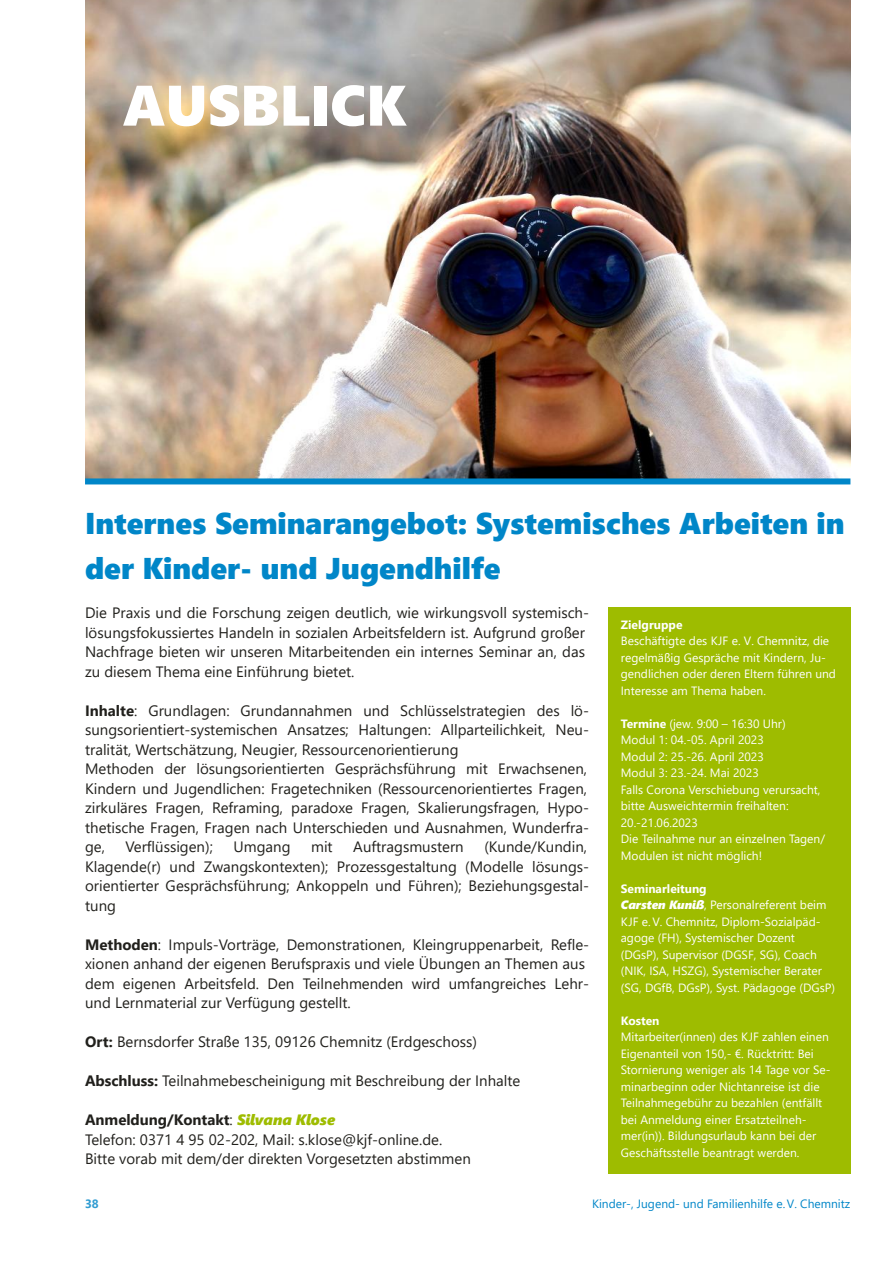
<style>
.page{position:relative;width:893px;height:1263px;background:#fff}
.page>*{position:absolute;margin:0;border:0;box-sizing:border-box;transform-origin:0 0}
.t1{font:57px "Segoe UI Black";color:#fff}
.t2{font:30px/45px "Segoe UI Black";color:#0086c8}
.t3{font:15px/19.5px "Segoe UI";color:#21201c}
.t4{font:12px/16.5px "Segoe UI";color:#fff}
.t5{font:12px "Segoe UI";color:#0086c8}
.t6{font:700 12px "Segoe UI";color:#fff}
.t7{font:700 12px "Segoe UI";color:#0086c8}
.s1{font-weight:700}
.s2{font-family:"Segoe UI Black";font-style:italic;color:#9ebc00}
.s3{font-family:"Segoe UI Black";font-style:italic}
</style>
<div class="page">
<img style="left:85px;top:0;width:765px;height:478px">
<div style="left:85px;top:478px;width:765px;height:6px;background:#0086c8"></div>
<div style="left:608px;top:607px;width:242px;height:566px;background:#9ebc00"></div>
<h1 class="t1" style="left:123px;top:65px;width:284px">AUSBLICK</h1>
<h2 class="t2" style="left:85px;top:499px;width:761px">Internes Seminarangebot: Systemisches Arbeiten in der Kinder- und Jugendhilfe</h2>
<p class="t3" style="left:85px;top:602px;width:506px">Die Praxis und die Forschung zeigen deutlich, wie wirkungsvoll systemisch‐ lösungsfokussiertes Handeln in sozialen Arbeitsfeldern ist. Aufgrund großer Nachfrage bieten wir unseren Mitarbeitenden ein internes Seminar an, das zu diesem Thema eine Einführung bietet.</p>
<p class="t3" style="left:85px;top:700px;width:506px"><span class="s1">Inhalte</span>: Grundlagen: Grundannahmen und Schlüsselstrategien des lö‐ sungsorientiert‐systemischen Ansatzes; Haltungen: Allparteilichkeit, Neu‐ tralität, Wertschätzung, Neugier, Ressourcenorientierung<br>Methoden der lösungsorientierten Gesprächsführung mit Erwachsenen, Kindern und Jugendlichen: Fragetechniken ﴾Ressourcenorientiertes Fragen, zirkuläres Fragen, Reframing, paradoxe Fragen, Skalierungsfragen, Hypo‐ thetische Fragen, Fragen nach Unterschieden und Ausnahmen, Wunderfra‐ ge,</p>
<p class="t3" style="left:125px;top:836px;width:89px">Verflüssigen﴿;</p>
<p class="t3" style="left:233px;top:836px;width:59px">Umgang</p>
<p class="t3" style="left:311px;top:836px;width:23px">mit</p>
<p class="t3" style="left:353px;top:836px;width:112px">Auftragsmustern</p>
<p class="t3" style="left:85px;top:836px;width:506px;text-indent:399px">﴾Kunde/Kundin, Klagende﴾r﴿ und Zwangskontexten﴿; Prozessgestaltung ﴾Modelle lösungs‐ orientierter Gesprächsführung; Ankoppeln und Führen﴿; Beziehungsgestal‐ tung</p>
<p class="t3" style="left:85px;top:934px;width:506px"><span class="s1">Methoden</span>: Impuls‐Vorträge, Demonstrationen, Kleingruppenarbeit, Refle‐ xionen anhand der eigenen Berufspraxis und viele Übungen an Themen aus dem eigenen Arbeitsfeld. Den Teilnehmenden wird umfangreiches Lehr‐ und Lernmaterial zur Verfügung gestellt.</p>
<p class="t3" style="left:85px;top:1031px;width:393px"><span class="s1">Ort:</span> Bernsdorfer Straße 135, 09126 Chemnitz ﴾Erdgeschoss﴿</p>
<p class="t3" style="left:85px;top:1070px;width:437px"><span class="s1">Abschluss:</span> Teilnahmebescheinigung mit Beschreibung der Inhalte</p>
<p class="t3" style="left:85px;top:1109px;width:387px"><span class="s1">Anmeldung/Kontakt</span>: <span class="s2">Silvana Klose<br></span>Telefon: 0371 4 95 02‐202, Mail: s.klose@kjf‐online.de.<br>Bitte vorab mit dem/der direkten Vorgesetzten abstimmen</p>
<p class="t6" style="left:621px;top:616px;width:63px">Zielgruppe</p>
<p class="t4" style="left:621px;top:632px;width:217px">Beschäftigte des KJF e. V. Chemnitz, die regelmäßig Gespräche mit Kindern, Ju‐ gendlichen oder deren Eltern führen und Interesse am Thema haben.</p>
<p class="t4" style="left:621px;top:715px;width:206px"><span class="s1">Termine</span> ﴾jew. 9:00 – 16:30 Uhr﴿<br>Modul 1: 04.‐05. April 2023<br>Modul 2: 25.‐26. April 2023<br>Modul 3: 23.‐24. Mai 2023<br>Falls Corona Verschiebung verursacht, bitte Ausweichtermin freihalten:<br>20.‐21.06.2023<br>Die Teilnahme nur an einzelnen Tagen/<br>Modulen ist nicht möglich!</p>
<p class="t4" style="left:621px;top:880px;width:216px"><span class="s1">Seminarleitung<br></span><span class="s3">Carsten Kuniß</span>, Personalreferent beim KJF e.V. Chemnitz, Diplom‐Sozialpäd‐ agoge ﴾FH﴿, Systemischer Dozent ﴾DGsP﴿, Supervisor ﴾DGSF, SG﴿, Coach ﴾NIK, ISA, HSZG﴿, Systemischer Berater ﴾SG, DGfB, DGsP﴿, Syst. Pädagoge ﴾DGsP﴿</p>
<p class="t6" style="left:621px;top:1012px;width:40px">Kosten</p>
<p class="t4" style="left:621px;top:1028px;width:211px">Mitarbeiter﴾innen﴿ des KJF zahlen einen Eigenanteil von 150,‐ €. Rücktritt: Bei Stornierung weniger als 14 Tage vor Se‐ minarbeginn oder Nichtanreise ist die Teilnahmegebühr zu bezahlen ﴾entfällt bei Anmeldung einer Ersatzteilneh‐ mer﴾in﴿﴿. Bildungsurlaub kann bei der Geschäftsstelle beantragt werden.</p>
<p class="t7" style="left:85px;top:1195px;width:15px">38</p>
<p class="t5" style="left:592px;top:1195px;width:260px">Kinder‐, Jugend‐ und Familienhilfe e.V. Chemnitz</p>
</div>
